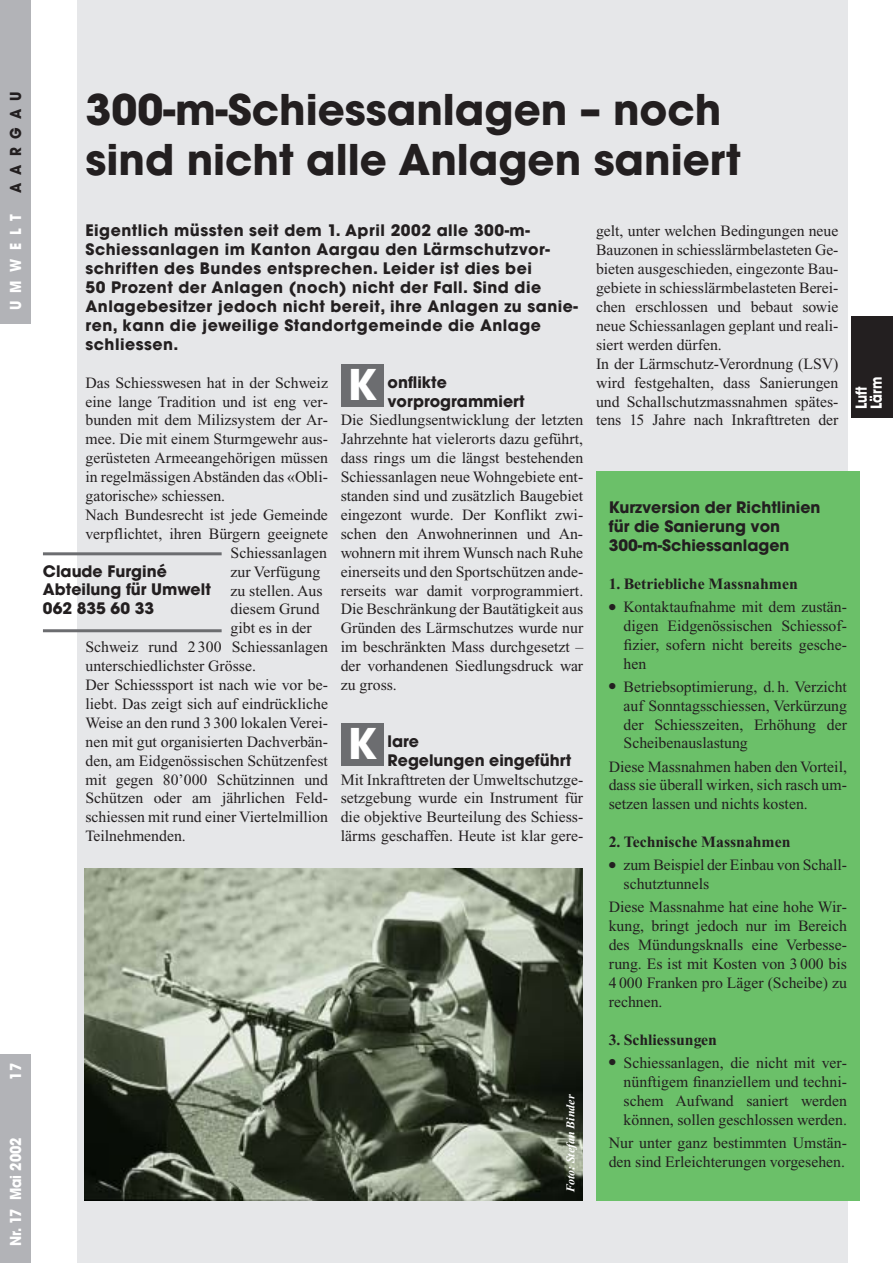
<style>
.page{position:relative;width:893px;height:1263px;background:#fff}
.page>*{position:absolute;margin:0;border:0;box-sizing:border-box;transform-origin:0 0}
.t1{font:700 42px/50.4px "Avant Garde";color:#231f20}
.t2{font:700 42px "Avant Garde";color:#fff}
.t3{font:15.75px/18.9px "Times New Roman";color:#231f20;text-align:justify}
.t4{font:700 15.75px/18.9px "Avant Garde";letter-spacing:.03em;color:#231f20}
.t5{font:700 15.75px/18.9px "Avant Garde";color:#231f20}
.t6{font:700 15.75px "Times New Roman";color:#231f20}
.t7{font:700 15px "Avant Garde";color:#fff;scale:.9 1}
.t8{font:700 15px/15px "Avant Garde";color:#fff;scale:.85 1}
.t9{font:700 15px "Avant Garde";letter-spacing:.62em;color:#231f20;scale:.9 1}
.t10{font:italic 700 12px "Times New Roman";color:#fff}
</style>
<div class="page">
<div style="left:77px;top:0;width:770px;height:1263px;background:#e6e7e9"></div>
<div style="left:0;top:0;width:30px;height:323px;background:#b2b3b7"></div>
<div style="left:851px;top:316px;width:41px;height:102px;background:#231f20"></div>
<div style="left:0;top:1054px;width:30px;height:209px;background:#b2b3b7"></div>
<div style="left:341px;top:723px;width:42px;height:43px;background:#6c6d70"></div>
<div style="left:341px;top:364px;width:42px;height:43px;background:#6c6d70"></div>
<hr style="left:43px;top:552px;width:179px;height:3px;background:#6c6d70">
<hr style="left:43px;top:629px;width:179px;height:3px;background:#6c6d70">
<img style="left:84px;top:868px;width:498px;height:332px">
<div style="left:596px;top:471px;width:263px;height:729px;background:#6bc069"></div>
<p class="t9" style="left:10px;top:193px;width:114px;rotate:-90deg">AARGAU</p>
<h1 class="t1" style="left:85px;top:88px;width:656px">300-m-Schiessanlagen – noch sind nicht alle Anlagen saniert</h1>
<p class="t4" style="left:85px;top:223px;width:494px">Eigentlich müssten seit dem 1. April 2002 alle 300-m-Schiessanlagen im Kanton Aargau den Lärmschutzvor&shy;schriften des Bundes entsprechen. Leider ist dies bei<br>50 Prozent der Anlagen (noch) nicht der Fall. Sind die Anlagebesitzer jedoch nicht bereit, ihre Anlagen zu sanie&shy;ren, kann die jeweilige Standortgemeinde die Anlage schliessen.</p>
<p class="t7" style="left:10px;top:310px;width:109px;rotate:-90deg">UMWELT</p>
<p class="t3" style="left:596px;top:223px;width:244px;text-align:left">gelt, unter welchen Bedingungen neue Bauzonen in schiesslärmbelasteten Ge&shy;bieten ausgeschieden, eingezonte Bau&shy;gebiete in schiesslärmbelasteten Berei&shy;chen erschlossen und bebaut sowie neue Schiessanlagen geplant und reali&shy;siert werden dürfen.<br>In der Lärmschutz-Verordnung (LSV) wird festgehalten, dass Sanierungen und Schallschutzmassnahmen spätes&shy;tens 15 Jahre nach Inkrafttreten der</p>
<h1 class="t2" style="left:347px;top:369px;width:31px">K</h1>
<p class="t5" style="left:387px;top:374px;width:139px">onflikte vorprogrammiert</p>
<p class="t3" style="left:341px;top:412px;width:244px">Die Siedlungsentwicklung der letzten Jahrzehnte hat vielerorts dazu geführt, dass rings um die längst bestehenden Schiessanlagen neue Wohngebiete ent&shy;standen sind und zusätzlich Baugebiet eingezont wurde. Der Konflikt zwi&shy;schen den Anwohnerinnen und An&shy;wohnern mit ihrem Wunsch nach Ruhe einerseits und den Sportschützen ande&shy;rerseits war damit vorprogrammiert.<br>Die Beschränkung der Bautätigkeit aus Gründen des Lärmschutzes wurde nur im beschränkten Mass durchgesetzt – der vorhandenen Siedlungsdruck war zu gross.</p>
<p class="t3" style="left:85px;top:374px;width:244px">Das Schiesswesen hat in der Schweiz</p>
<p class="t3" style="left:85px;top:393px;width:244px">eine lange Tradition und ist eng ver-</p>
<p class="t3" style="left:85px;top:412px;width:244px">bunden mit dem Milizsystem der Ar-</p>
<p class="t3" style="left:85px;top:431px;width:244px">mee. Die mit einem Sturmgewehr aus-</p>
<p class="t3" style="left:85px;top:450px;width:244px">gerüsteten Armeeangehörigen müssen</p>
<p class="t3" style="left:85px;top:469px;width:244px">in regelmässigen Abständen das «Obli-</p>
<p class="t3" style="left:85px;top:488px;width:141px">gatorische» schiessen.</p>
<p class="t3" style="left:85px;top:507px;width:244px">Nach Bundesrecht ist jede Gemeinde</p>
<p class="t3" style="left:85px;top:526px;width:244px">verpflichtet, ihren Bürgern geeignete</p>
<p class="t3" style="left:231px;top:545px;width:98px">Schiessanlagen</p>
<p class="t3" style="left:231px;top:563px;width:91px">zur Verfügung</p>
<p class="t3" style="left:231px;top:582px;width:93px">zu stellen. Aus</p>
<p class="t3" style="left:231px;top:601px;width:90px">diesem Grund</p>
<p class="t3" style="left:231px;top:620px;width:83px">gibt es in der</p>
<p class="t3" style="left:85px;top:639px;width:244px">Schweiz rund 2 300 Schiessanlagen</p>
<p class="t3" style="left:85px;top:658px;width:172px">unterschiedlichster Grösse.</p>
<p class="t3" style="left:85px;top:677px;width:244px">Der Schiesssport ist nach wie vor be-</p>
<p class="t3" style="left:85px;top:696px;width:244px">liebt. Das zeigt sich auf eindrückliche</p>
<p class="t3" style="left:85px;top:715px;width:244px">Weise an den rund 3 300 lokalen Verei-</p>
<p class="t3" style="left:85px;top:734px;width:244px">nen mit gut organisierten Dachverbän-</p>
<p class="t3" style="left:85px;top:752px;width:244px">den, am Eidgenössischen Schützenfest</p>
<p class="t3" style="left:85px;top:771px;width:244px">mit gegen 80’000 Schützinnen und</p>
<p class="t3" style="left:85px;top:790px;width:244px">Schützen oder am jährlichen Feld-</p>
<p class="t3" style="left:85px;top:809px;width:244px">schiessen mit rund einer Viertelmillion</p>
<p class="t3" style="left:85px;top:828px;width:102px">Teilnehmenden.</p>
<p class="t5" style="left:608px;top:499px;width:213px">Kurzversion der Richtlinien für die Sanierung von<br>300-m-Schiessanlagen</p>
<p class="t6" style="left:608px;top:578px;width:190px">1. Betriebliche Massnahmen</p>
<p class="t3" style="left:623px;top:599px;width:225px">Kontaktaufnahme mit dem zustän&shy;digen Eidgenössischen Schiessof&shy;fizier, sofern nicht bereits gesche&shy;hen</p>
<p class="t3" style="left:623px;top:678px;width:225px">Betriebsoptimierung, d. h. Verzicht auf Sonntagsschiessen, Verkürzung der Schiesszeiten, Erhöhung der Scheibenauslastung</p>
<p class="t3" style="left:608px;top:758px;width:240px">Diese Massnahmen haben den Vorteil, dass sie überall wirken, sich rasch um&shy;setzen lassen und nichts kosten.</p>
<p class="t6" style="left:608px;top:837px;width:183px">2. Technische Massnahmen</p>
<p class="t3" style="left:623px;top:857px;width:225px">zum Beispiel der Einbau von Schall&shy;schutztunnels</p>
<p class="t3" style="left:608px;top:899px;width:240px">Diese Massnahme hat eine hohe Wir&shy;kung, bringt jedoch nur im Bereich des Mündungsknalls eine Verbesse&shy;rung. Es ist mit Kosten von 3 000 bis 4 000 Franken pro Läger (Scheibe) zu rechnen.</p>
<p class="t6" style="left:608px;top:1034px;width:110px">3. Schliessungen</p>
<p class="t3" style="left:623px;top:1055px;width:225px">Schiessanlagen, die nicht mit ver&shy;nünftigem finanziellem und techni&shy;schem Aufwand saniert werden können, sollen geschlossen werden.</p>
<p class="t3" style="left:608px;top:1134px;width:240px">Nur unter ganz bestimmten Umstän&shy;den sind Erleichterungen vorgesehen.</p>
<p class="t5" style="left:43px;top:563px;width:169px">Claude Furginé<br>Abteilung für Umwelt<br>062 835 60 33</p>
<h1 class="t2" style="left:347px;top:728px;width:31px">K</h1>
<p class="t5" style="left:387px;top:733px;width:185px">lare<br>Regelungen eingeführt</p>
<p class="t3" style="left:341px;top:771px;width:244px">Mit Inkrafttreten der Umweltschutzge&shy;setzgebung wurde ein Instrument für die objektive Beurteilung des Schiess&shy;lärms geschaffen. Heute ist klar gere-</p>
<p class="t7" style="left:10px;top:1080px;width:20px;rotate:-90deg">17</p>
<p class="t10" style="left:566px;top:1192px;width:99px;rotate:-90deg">Foto: Stefan Binder</p>
<p class="t7" style="left:10px;top:1246px;width:122px;rotate:-90deg">Nr. 17 Mai 2002</p>
<p class="t8" style="left:855px;top:409px;width:40px;rotate:-90deg">Luft<br>Lärm</p>
</div>
